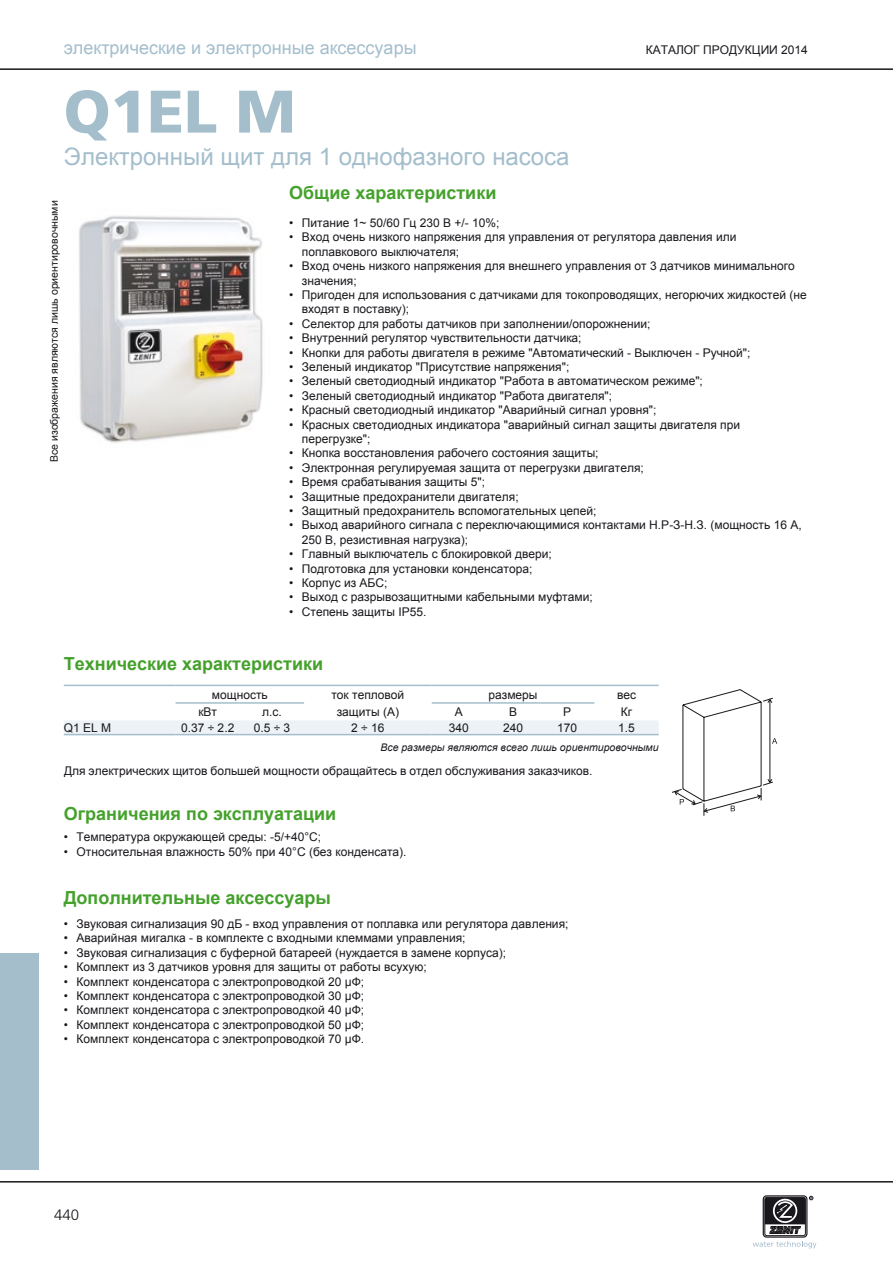
<style>
.page{position:relative;width:893px;height:1263px;background:#fff}
.page>*{position:absolute;margin:0;border:0;box-sizing:border-box;transform-origin:0 0}
.t1{font:900 60px "Frutiger";color:#a4becc}
.t2{font:24px "Arial";color:#a4becc}
.t3{font:700 18px "Arial";color:#44a12b}
.t4{font:18px "Arial";color:#a4becc}
.t5{font:300 15px "Frutiger";color:#1a171c}
.Testo_PALLO_RU{font:12px/14.4px "Arial";color:#1a171c}
.t6{font:12px "Arial";color:#1a171c}
.t7{font:italic 10.5px "Arial";color:#1a171c}
.t8{font:10.5px "Arial";color:#1a171c}
</style>
<div class="page">
<div style="left:0;top:952px;width:38px;height:217px;background:#a4becc"></div>
<hr style="left:0;top:68px;width:893px;height:2px;background:#1a171c">
<hr style="left:0;top:1181px;width:893px;height:1px;background:#1a171c">
<div style="left:763px;top:1196px;width:44px;height:41px;background:#727073;border-radius:3px"></div>
<div style="left:763px;top:1195px;width:44px;height:43px;border:1px solid #1a171c;border-radius:3px"></div>
<div style="left:765px;top:1197px;width:41px;height:39px;border:1px solid #1a171c;border-radius:2px"></div>
<svg style="left:765px;top:1196px;width:48px;height:38px"></svg>
<svg style="left:753px;top:1241px;width:63px;height:7px"></svg>
<svg style="left:672px;top:689px;width:105px;height:127px"></svg>
<img style="left:79px;top:215px;width:184px;height:228px">
<svg style="left:64px;top:721px;width:595px;height:13px"></svg>
<hr style="left:176px;top:685px;width:64px;height:1px;background:#a4becc">
<hr style="left:240px;top:685px;width:64px;height:1px;background:#a4becc">
<hr style="left:432px;top:685px;width:54px;height:1px;background:#a4becc">
<hr style="left:486px;top:685px;width:54px;height:1px;background:#a4becc">
<hr style="left:540px;top:685px;width:54px;height:1px;background:#a4becc">
<hr style="left:176px;top:702px;width:64px;height:2px;background:#a4becc">
<hr style="left:240px;top:702px;width:64px;height:2px;background:#a4becc">
<hr style="left:432px;top:702px;width:54px;height:2px;background:#a4becc">
<hr style="left:486px;top:702px;width:54px;height:2px;background:#a4becc">
<hr style="left:540px;top:702px;width:54px;height:2px;background:#a4becc">
<hr style="left:594px;top:685px;width:65px;height:1px;background:#a4becc">
<hr style="left:64px;top:734px;width:112px;height:1px;background:#a4becc">
<hr style="left:304px;top:685px;width:128px;height:1px;background:#a4becc">
<hr style="left:176px;top:734px;width:64px;height:1px;background:#a4becc">
<hr style="left:64px;top:685px;width:112px;height:1px;background:#a4becc">
<hr style="left:240px;top:734px;width:64px;height:1px;background:#a4becc">
<hr style="left:304px;top:734px;width:128px;height:1px;background:#a4becc">
<hr style="left:432px;top:734px;width:54px;height:1px;background:#a4becc">
<hr style="left:486px;top:734px;width:54px;height:1px;background:#a4becc">
<hr style="left:540px;top:734px;width:54px;height:1px;background:#a4becc">
<hr style="left:594px;top:734px;width:65px;height:1px;background:#a4becc">
<h3 class="t4" style="left:64px;top:36px;width:354px">электрические и электронные аксессуары</h3>
<p class="t6" style="left:646px;top:42px;width:164px">КАТАЛОГ ПРОДУКЦИИ 2014</p>
<p class="t1" style="left:64px;top:75px;width:233px">Q1EL M</p>
<p class="t2" style="left:64px;top:141px;width:507px">Электронный щит для 1 однофазного насоса</p>
<p class="t3" style="left:289px;top:181px;width:209px">Общие характеристики</p>
<p class="t8" style="left:47px;top:462px;width:263px;rotate:-90deg">Все изображения являются лишь ориентировочными</p>
<p class="Testo_PALLO_RU" style="left:289px;top:216px;width:212px">• Питание 1~ 50/60 Гц 230 В +/- 10%;</p>
<p class="Testo_PALLO_RU" style="left:302px;top:230px;width:436px;text-indent:-13px">• Вход очень низкого напряжения для управления от регулятора давления или поплавкового выключателя;</p>
<p class="Testo_PALLO_RU" style="left:302px;top:259px;width:494px;text-indent:-13px">• Вход очень низкого напряжения для внешнего управления от 3 датчиков минимального значения;</p>
<p class="Testo_PALLO_RU" style="left:302px;top:288px;width:506px;text-indent:-13px">• Пригоден для использования с датчиками для токопроводящих, негорючих жидкостей (не входят в поставку);</p>
<p class="Testo_PALLO_RU" style="left:289px;top:317px;width:363px">• Селектор для работы датчиков при заполнении/опорожнении;</p>
<p class="Testo_PALLO_RU" style="left:289px;top:331px;width:294px">• Внутренний регулятор чувствительности датчика;</p>
<p class="Testo_PALLO_RU" style="left:289px;top:345px;width:463px">• Кнопки для работы двигателя в режиме "Автоматический - Выключен - Ручной";</p>
<p class="Testo_PALLO_RU" style="left:289px;top:360px;width:282px">• Зеленый индикатор "Присутствие напряжения";</p>
<p class="Testo_PALLO_RU" style="left:289px;top:374px;width:415px">• Зеленый светодиодный индикатор "Работа в автоматическом режиме";</p>
<p class="Testo_PALLO_RU" style="left:289px;top:389px;width:325px">• Зеленый светодиодный индикатор "Работа двигателя";</p>
<p class="Testo_PALLO_RU" style="left:289px;top:403px;width:369px">• Красный светодиодный индикатор "Аварийный сигнал уровня";</p>
<p class="Testo_PALLO_RU" style="left:302px;top:417px;width:440px;text-indent:-13px">• Красных светодиодных индикатора "аварийный сигнал защиты двигателя при перегрузке";</p>
<p class="Testo_PALLO_RU" style="left:289px;top:446px;width:311px">• Кнопка восстановления рабочего состояния защиты;</p>
<p class="Testo_PALLO_RU" style="left:289px;top:461px;width:356px">• Электронная регулируемая защита от перегрузки двигателя;</p>
<p class="Testo_PALLO_RU" style="left:289px;top:475px;width:197px">• Время срабатывания защиты 5";</p>
<p class="Testo_PALLO_RU" style="left:289px;top:489px;width:231px">• Защитные предохранители двигателя;</p>
<p class="Testo_PALLO_RU" style="left:289px;top:504px;width:309px">• Защитный предохранитель вспомогательных цепей;</p>
<p class="Testo_PALLO_RU" style="left:302px;top:518px;width:501px;text-indent:-13px">• Выход аварийного сигнала с переключающимися контактами Н.Р-З-Н.З. (мощность 16 А,<br>250 В, резистивная нагрузка);</p>
<p class="Testo_PALLO_RU" style="left:289px;top:547px;width:264px">• Главный выключатель с блокировкой двери;</p>
<p class="Testo_PALLO_RU" style="left:289px;top:561px;width:245px">• Подготовка для установки конденсатора;</p>
<p class="Testo_PALLO_RU" style="left:289px;top:576px;width:100px">• Корпус из АБС;</p>
<p class="Testo_PALLO_RU" style="left:289px;top:590px;width:305px">• Выход с разрывозащитными кабельными муфтами;</p>
<p class="Testo_PALLO_RU" style="left:289px;top:605px;width:139px">• Степень защиты IP55.</p>
<p class="t3" style="left:64px;top:651px;width:261px">Технические характеристики</p>
<p class="Testo_PALLO_RU" style="left:212px;top:687px;width:57px">мощность</p>
<p class="Testo_PALLO_RU" style="left:331px;top:688px;width:74px">ток тепловой</p>
<p class="Testo_PALLO_RU" style="left:488px;top:687px;width:51px">размеры</p>
<p class="Testo_PALLO_RU" style="left:617px;top:688px;width:21px">вес</p>
<p class="Testo_PALLO_RU" style="left:198px;top:705px;width:20px">кВт</p>
<p class="Testo_PALLO_RU" style="left:262px;top:705px;width:21px">л.с.</p>
<p class="Testo_PALLO_RU" style="left:337px;top:705px;width:64px">защиты (А)</p>
<p class="Testo_PALLO_RU" style="left:455px;top:705px;width:10px">A</p>
<p class="Testo_PALLO_RU" style="left:509px;top:705px;width:10px">B</p>
<p class="Testo_PALLO_RU" style="left:563px;top:705px;width:10px">P</p>
<p class="Testo_PALLO_RU" style="left:621px;top:705px;width:13px">Кг</p>
<p class="Testo_PALLO_RU" style="left:64px;top:720px;width:49px">Q1 EL M</p>
<p class="Testo_PALLO_RU" style="left:181px;top:720px;width:55px">0.37 ÷ 2.2</p>
<p class="Testo_PALLO_RU" style="left:254px;top:720px;width:38px">0.5 ÷ 3</p>
<p class="Testo_PALLO_RU" style="left:351px;top:720px;width:35px">2 ÷ 16</p>
<p class="Testo_PALLO_RU" style="left:449px;top:720px;width:22px">340</p>
<p class="Testo_PALLO_RU" style="left:503px;top:720px;width:22px">240</p>
<p class="Testo_PALLO_RU" style="left:557px;top:720px;width:22px">170</p>
<p class="Testo_PALLO_RU" style="left:618px;top:720px;width:18px">1.5</p>
<p class="t7" style="left:380px;top:740px;width:280px">Все размеры являются всего лишь ориентировочными</p>
<p class="Testo_PALLO_RU" style="left:64px;top:763px;width:530px">Для электрических щитов большей мощности обращайтесь в отдел обслуживания заказчиков.</p>
<p class="t3" style="left:64px;top:802px;width:274px">Ограничения по эксплуатации</p>
<p class="Testo_PALLO_RU" style="left:64px;top:830px;width:259px">• Температура окружающей среды: -5/+40°C;</p>
<p class="Testo_PALLO_RU" style="left:64px;top:844px;width:344px">• Относительная влажность 50% при 40°C (без конденсата).</p>
<p class="t3" style="left:64px;top:885px;width:269px">Дополнительные аксессуары</p>
<p class="Testo_PALLO_RU" style="left:64px;top:917px;width:506px">• Звуковая сигнализация 90 дБ - вход управления от поплавка или регулятора давления;</p>
<p class="Testo_PALLO_RU" style="left:64px;top:931px;width:403px">• Аварийная мигалка - в комплекте с входными клеммами управления;</p>
<p class="Testo_PALLO_RU" style="left:64px;top:945px;width:444px">• Звуковая сигнализация с буферной батареей (нуждается в замене корпуса);</p>
<p class="Testo_PALLO_RU" style="left:64px;top:960px;width:365px">• Комплект из 3 датчиков уровня для защиты от работы всухую;</p>
<p class="Testo_PALLO_RU" style="left:64px;top:974px;width:302px">• Комплект конденсатора с электропроводкой 20 μФ;</p>
<p class="Testo_PALLO_RU" style="left:64px;top:989px;width:302px">• Комплект конденсатора с электропроводкой 30 μФ;</p>
<p class="Testo_PALLO_RU" style="left:64px;top:1003px;width:302px">• Комплект конденсатора с электропроводкой 40 μФ;</p>
<p class="Testo_PALLO_RU" style="left:64px;top:1017px;width:302px">• Комплект конденсатора с электропроводкой 50 μФ;</p>
<p class="Testo_PALLO_RU" style="left:64px;top:1032px;width:302px">• Комплект конденсатора с электропроводкой 70 μФ.</p>
<p class="t5" style="left:54px;top:1206px;width:27px">440</p>
</div>
